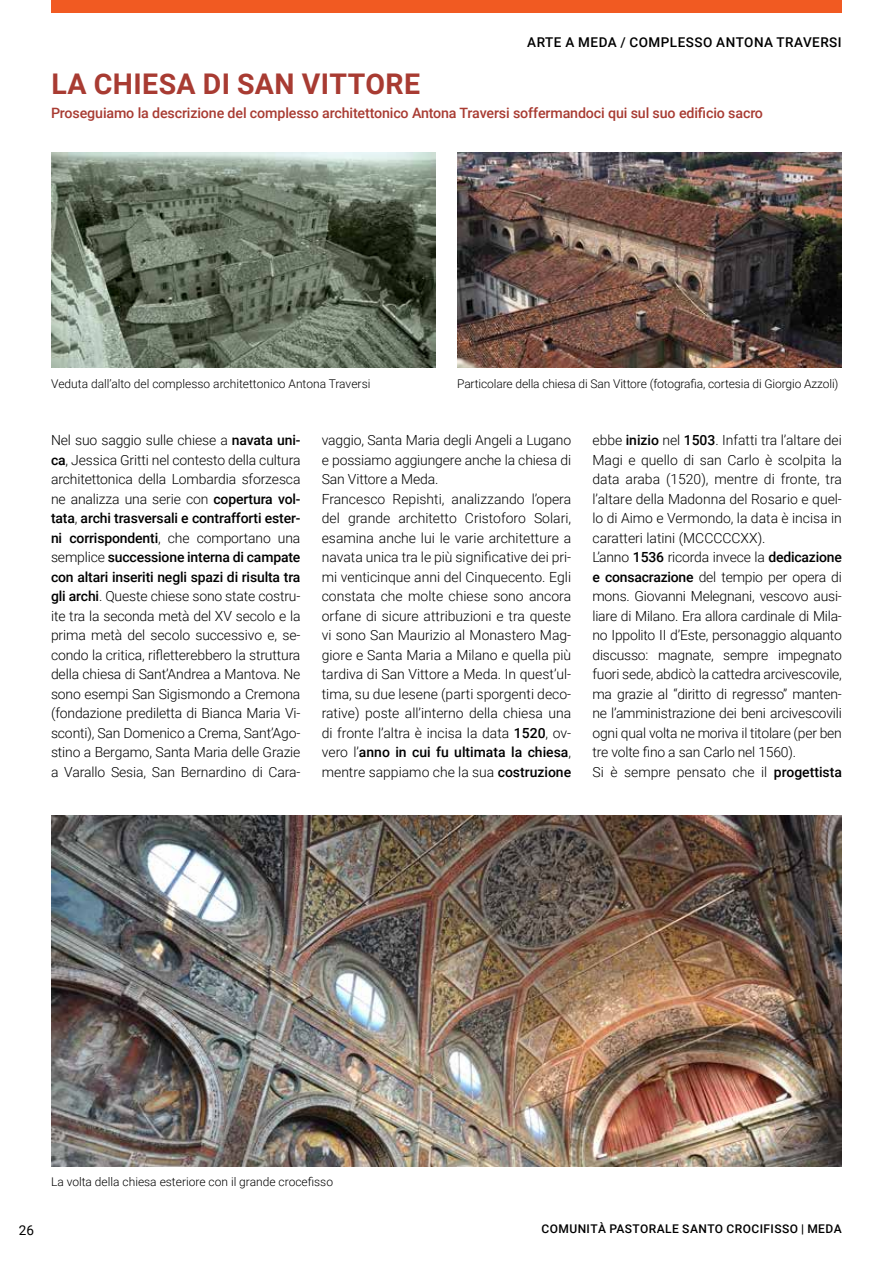
<style>
.page{position:relative;width:893px;height:1263px;background:#fff}
.page>*{position:absolute;margin:0;border:0;box-sizing:border-box;transform-origin:0 0}
.t1{font:700 28.5px "Roboto";letter-spacing:.015em;color:#a83b32}
.t2{font:500 14.25px "Roboto";letter-spacing:-.01em;color:#a83b32}
.t3{font:300 13.95px/19.5px "Roboto";color:#000}
.t4{font:500 13.5px "Roboto";letter-spacing:.035em;color:#000}
.t5{font:13.5px "Roboto";color:#000}
.t6{font:300 12px "Roboto";color:#000}
.t7{font:500 12px "Roboto";letter-spacing:.035em;color:#000}
.s1{font-weight:500}
</style>
<div class="page">
<div style="left:51px;top:0;width:791px;height:13px;background:#f15a22"></div>
<img style="left:51px;top:153px;width:385px;height:214px">
<img style="left:457px;top:153px;width:385px;height:214px">
<img style="left:51px;top:816px;width:791px;height:351px">
<p class="t4" style="left:527px;top:33px;width:316px">ARTE A MEDA / COMPLESSO ANTONA TRAVERSI</p>
<h1 class="t1" style="left:52px;top:64px;width:370px">LA CHIESA DI SAN VITTORE</h1>
<p class="t2" style="left:51px;top:103px;width:713px">Proseguiamo la descrizione del complesso architettonico Antona Traversi soffermandoci qui sul suo edificio sacro</p>
<p class="t6" style="left:51px;top:376px;width:321px">Veduta dall’alto del complesso architettonico Antona Traversi</p>
<p class="t6" style="left:457px;top:376px;width:383px">Particolare della chiesa di San Vittore (fotografia, cortesia di Giorgio Azzoli)</p>
<p class="t3" style="left:51px;top:430px;width:251px;text-align:justify">Nel suo saggio sulle chiese a <span class="s1">navata uni&shy;ca</span>, Jessica Gritti nel contesto della cultura architettonica della Lombardia sforzesca ne analizza una serie con <span class="s1">copertura vol&shy;tata</span>, <span class="s1">archi trasversali e contrafforti ester&shy;ni corrispondenti</span>, che comportano una semplice <span class="s1">successione interna di campate con altari inseriti negli spazi di risulta tra gli archi</span>. Queste chiese sono state costru&shy;ite tra la seconda metà del XV secolo e la prima metà del secolo successivo e, se&shy;condo la critica, rifletterebbero la struttura della chiesa di Sant’Andrea a Mantova. Ne sono esempi San Sigismondo a Cremona (fondazione prediletta di Bianca Maria Vi&shy;sconti), San Domenico a Crema, Sant’Ago&shy;stino a Bergamo, Santa Maria delle Grazie a Varallo Sesia, San Bernardino di Cara-</p>
<p class="t3" style="left:322px;top:430px;width:251px">vaggio, Santa Maria degli Angeli a Lugano e possiamo aggiungere anche la chiesa di San Vittore a Meda.<br>Francesco Repishti, analizzando l’opera del grande architetto Cristoforo Solari, esamina anche lui le varie architetture a navata unica tra le più significative dei pri&shy;mi venticinque anni del Cinquecento. Egli constata che molte chiese sono ancora orfane di sicure attribuzioni e tra queste vi sono San Maurizio al Monastero Mag&shy;giore e Santa Maria a Milano e quella più tardiva di San Vittore a Meda. In quest’ul&shy;tima, su due lesene (parti sporgenti deco&shy;rative) poste all’interno della chiesa una di fronte l’altra è incisa la data <span class="s1">1520</span>, ov&shy;vero l’<span class="s1">anno in cui fu ultimata la chiesa</span>, mentre sappiamo che la sua <span class="s1">costruzione</span></p>
<p class="t3" style="left:592px;top:430px;width:251px">ebbe <span class="s1">inizio</span> nel <span class="s1">1503</span>. Infatti tra l’altare dei Magi e quello di san Carlo è scolpita la data araba (1520), mentre di fronte, tra l’altare della Madonna del Rosario e quel&shy;lo di Aimo e Vermondo, la data è incisa in caratteri latini (MCCCCCXX).<br>L’anno <span class="s1">1536</span> ricorda invece la <span class="s1">dedicazione e consacrazione</span> del tempio per opera di mons. Giovanni Melegnani, vescovo ausi&shy;liare di Milano. Era allora cardinale di Mila&shy;no Ippolito II d’Este, personaggio alquanto discusso: magnate, sempre impegnato fuori sede, abdicò la cattedra arcivescovile, ma grazie al “diritto di regresso” manten&shy;ne l’amministrazione dei beni arcivescovili ogni qual volta ne moriva il titolare (per ben tre volte fino a san Carlo nel 1560).<br>Si è sempre pensato che il <span class="s1">progettista</span></p>
<p class="t6" style="left:51px;top:1173px;width:284px">La volta della chiesa esteriore con il grande crocefisso</p>
<p class="t5" style="left:19px;top:1220px;width:17px">26</p>
<p class="t7" style="left:541px;top:1220px;width:302px">COMUNITÀ PASTORALE SANTO CROCIFISSO | MEDA</p>
</div>
